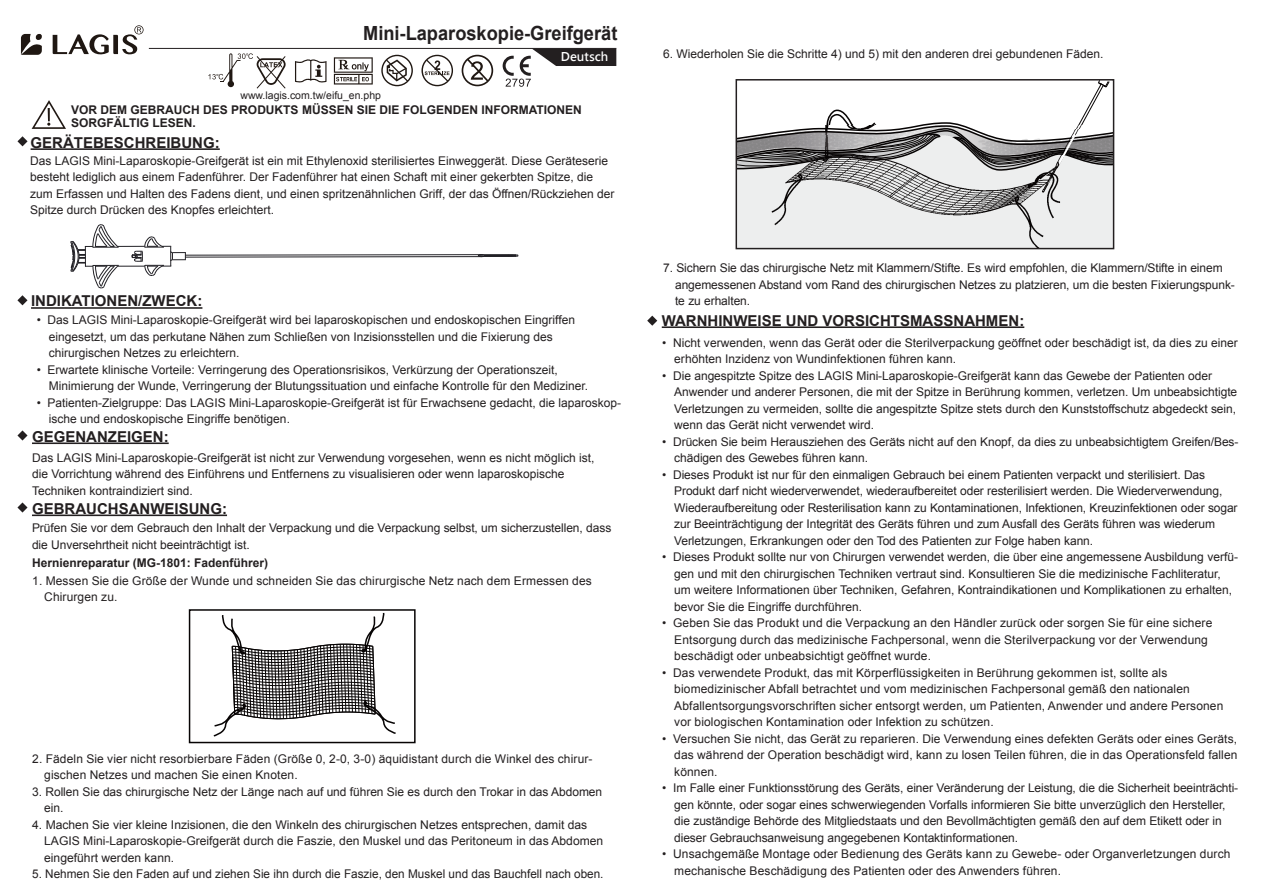
<style>
.page{position:relative;width:1263px;height:893px;background:#fff}
.page>*{position:absolute;margin:0;border:0;box-sizing:border-box;transform-origin:0 0}
.t1{font:700 19.5px "Arial";color:#231f20;scale:.93 1}
.t2{font:700 15px "Arial";color:#231f20}
.t3{font:12px/16.5px "Arial";color:#231f20}
.t4{font:700 12px/12.8px "Arial";color:#231f20}
.t5{font:700 12px "Microsoft Jheng Hei";color:#fff}
.t6{font:10.5px "Arial";color:#231f20}
</style>
<div class="page">
<hr style="left:149px;top:48px;width:467px;height:1px;background:#231f20">
<svg style="left:462px;top:55px;width:31px;height:31px"></svg>
<svg style="left:295px;top:59px;width:31px;height:24px"></svg>
<svg style="left:381px;top:55px;width:32px;height:31px"></svg>
<svg style="left:421px;top:55px;width:32px;height:31px"></svg>
<svg style="left:334px;top:57px;width:39px;height:28px"></svg>
<svg style="left:208px;top:53px;width:78px;height:36px"></svg>
<svg style="left:70px;top:224px;width:449px;height:65px"></svg>
<div style="left:189px;top:609px;width:227px;height:134px;border:2px solid #070404"></div>
<svg style="left:212px;top:611px;width:185px;height:126px"></svg>
<svg style="left:503px;top:48px;width:113px;height:39px"></svg>
<svg style="left:738px;top:82px;width:373px;height:164px"></svg>
<div style="left:735px;top:79px;width:379px;height:170px;border:2px solid #231f20"></div>
<svg style="left:32px;top:100px;width:34px;height:29px"></svg>
<svg style="left:53px;top:25px;width:91px;height:30px"></svg>
<svg style="left:21px;top:34px;width:21px;height:21px"></svg>
<svg style="left:17px;top:136px;width:11px;height:10px"></svg>
<hr style="left:31px;top:148px;width:189px;height:2px;background:#231f20">
<svg style="left:17px;top:295px;width:11px;height:10px"></svg>
<hr style="left:31px;top:307px;width:171px;height:2px;background:#231f20">
<svg style="left:17px;top:430px;width:11px;height:10px"></svg>
<hr style="left:32px;top:442px;width:137px;height:2px;background:#231f20">
<svg style="left:17px;top:502px;width:11px;height:11px"></svg>
<hr style="left:32px;top:514px;width:195px;height:2px;background:#231f20">
<svg style="left:647px;top:316px;width:10px;height:10px"></svg>
<hr style="left:662px;top:326px;width:362px;height:2px;background:#231f20">
<h1 class="t1" style="left:363px;top:20px;width:275px">Mini-Laparoskopie-Greifgerät</h1>
<p class="t6" style="left:240px;top:88px;width:142px">www.lagis.com.tw/eifu_en.php</p>
<p class="t5" style="left:561px;top:50px;width:49px">Deutsch</p>
<p class="t4" style="left:71px;top:104px;width:512px">VOR DEM GEBRAUCH DES PRODUKTS MÜSSEN SIE DIE FOLGENDEN INFORMATIONEN<br>SORGFÄLTIG LESEN.</p>
<p class="t2" style="left:31px;top:132px;width:191px">GERÄTEBESCHREIBUNG:</p>
<p class="t3" style="left:30px;top:152px;width:586px">Das LAGIS Mini-Laparoskopie-Greifgerät ist ein mit Ethylenoxid sterilisiertes Einweggerät. Diese Geräteserie besteht lediglich aus einem Fadenführer. Der Fadenführer hat einen Schaft mit einer gekerbten Spitze, die zum Erfassen und Halten des Fadens dient, und einen spritzenähnlichen Griff, der das Öffnen/Rückziehen der Spitze durch Drücken des Knopfes erleichtert.</p>
<p class="t2" style="left:31px;top:291px;width:173px">INDIKATIONEN/ZWECK:</p>
<p class="t3" style="left:49px;top:312px;width:528px;text-indent:-12px">• Das LAGIS Mini-Laparoskopie-Greifgerät wird bei laparoskopischen und endoskopischen Eingriffen eingesetzt, um das perkutane Nähen zum Schließen von Inzisionsstellen und die Fixierung des chirurgischen Netzes zu erleichtern.</p>
<p class="t3" style="left:49px;top:361px;width:541px;text-indent:-12px">• Erwartete klinische Vorteile: Verringerung des Operationsrisikos, Verkürzung der Operationszeit,<br>Minimierung der Wunde, Verringerung der Blutungssituation und einfache Kontrolle für den Mediziner.</p>
<p class="t3" style="left:49px;top:394px;width:574px;text-indent:-12px">• Patienten-Zielgruppe: Das LAGIS Mini-Laparoskopie-Greifgerät ist für Erwachsene gedacht, die laparoskop&shy;ische und endoskopische Eingriffe benötigen.</p>
<p class="t2" style="left:32px;top:426px;width:138px">GEGENANZEIGEN:</p>
<p class="t3" style="left:32px;top:449px;width:564px">Das LAGIS Mini-Laparoskopie-Greifgerät ist nicht zur Verwendung vorgesehen, wenn es nicht möglich ist, die Vorrichtung während des Einführens und Entfernens zu visualisieren oder wenn laparoskopische<br>Techniken kontraindiziert sind.</p>
<p class="t3" style="left:32px;top:520px;width:581px">Prüfen Sie vor dem Gebrauch den Inhalt der Verpackung und die Verpackung selbst, um sicherzustellen, dass die Unversehrtheit nicht beeinträchtigt ist.</p>
<p class="t2" style="left:32px;top:499px;width:196px">GEBRAUCHSANWEISUNG:</p>
<p class="t4" style="left:32px;top:557px;width:238px">Hernienreparatur (MG-1801: Fadenführer)</p>
<p class="t3" style="left:44px;top:572px;width:549px;text-indent:-12px">1. Messen Sie die Größe der Wunde und schneiden Sie das chirurgische Netz nach dem Ermessen des<br>Chirurgen zu.</p>
<p class="t3" style="left:44px;top:751px;width:550px;text-indent:-12px">2. Fädeln Sie vier nicht resorbierbare Fäden (Größe 0, 2-0, 3-0) äquidistant durch die Winkel des chirur&shy;gischen Netzes und machen Sie einen Knoten.</p>
<p class="t3" style="left:44px;top:784px;width:559px;text-indent:-12px">3. Rollen Sie das chirurgische Netz der Länge nach auf und führen Sie es durch den Trokar in das Abdomen ein.</p>
<p class="t3" style="left:44px;top:817px;width:561px;text-indent:-12px">4. Machen Sie vier kleine Inzisionen, die den Winkeln des chirurgischen Netzes entsprechen, damit das<br>LAGIS Mini-Laparoskopie-Greifgerät durch die Faszie, den Muskel und das Peritoneum in das Abdomen eingeführt werden kann.</p>
<p class="t3" style="left:32px;top:866px;width:573px">5. Nehmen Sie den Faden auf und ziehen Sie ihn durch die Faszie, den Muskel und das Bauchfell nach oben.</p>
<p class="t3" style="left:663px;top:46px;width:442px">6. Wiederholen Sie die Schritte 4) und 5) mit den anderen drei gebundenen Fäden.</p>
<p class="t3" style="left:675px;top:260px;width:561px;text-indent:-12px">7. Sichern Sie das chirurgische Netz mit Klammern/Stifte. Es wird empfohlen, die Klammern/Stifte in einem angemessenen Abstand vom Rand des chirurgischen Netzes zu platzieren, um die besten Fixierungspunk&shy;te zu erhalten.</p>
<p class="t2" style="left:662px;top:310px;width:364px">WARNHINWEISE UND VORSICHTSMASSNAHMEN:</p>
<p class="t3" style="left:674px;top:334px;width:565px;text-indent:-12px">• Nicht verwenden, wenn das Gerät oder die Sterilverpackung geöffnet oder beschädigt ist, da dies zu einer erhöhten Inzidenz von Wundinfektionen führen kann.</p>
<p class="t3" style="left:674px;top:367px;width:564px;text-indent:-12px">• Die angespitzte Spitze des LAGIS Mini-Laparoskopie-Greifgerät kann das Gewebe der Patienten oder Anwender und anderer Personen, die mit der Spitze in Berührung kommen, verletzen. Um unbeabsichtigte Verletzungen zu vermeiden, sollte die angespitzte Spitze stets durch den Kunststoffschutz abgedeckt sein, wenn das Gerät nicht verwendet wird.</p>
<p class="t3" style="left:674px;top:433px;width:566px;text-indent:-12px">• Drücken Sie beim Herausziehen des Geräts nicht auf den Knopf, da dies zu unbeabsichtigtem Greifen/Bes&shy;chädigen des Gewebes führen kann.</p>
<p class="t3" style="left:674px;top:466px;width:565px;text-indent:-12px">• Dieses Produkt ist nur für den einmaligen Gebrauch bei einem Patienten verpackt und sterilisiert. Das Produkt darf nicht wiederverwendet, wiederaufbereitet oder resterilisiert werden. Die Wiederverwendung, Wiederaufbereitung oder Resterilisation kann zu Kontaminationen, Infektionen, Kreuzinfektionen oder sogar zur Beeinträchtigung der Integrität des Geräts führen und zum Ausfall des Geräts führen was wiederum Verletzungen, Erkrankungen oder den Tod des Patienten zur Folge haben kann.</p>
<p class="t3" style="left:674px;top:549px;width:565px;text-indent:-12px">• Dieses Produkt sollte nur von Chirurgen verwendet werden, die über eine angemessene Ausbildung verfü&shy;gen und mit den chirurgischen Techniken vertraut sind. Konsultieren Sie die medizinische Fachliteratur, um weitere Informationen über Techniken, Gefahren, Kontraindikationen und Komplikationen zu erhalten, bevor Sie die Eingriffe durchführen.</p>
<p class="t3" style="left:674px;top:615px;width:540px;text-indent:-12px">• Geben Sie das Produkt und die Verpackung an den Händler zurück oder sorgen Sie für eine sichere<br>Entsorgung durch das medizinische Fachpersonal, wenn die Sterilverpackung vor der Verwendung beschädigt oder unbeabsichtigt geöffnet wurde.</p>
<p class="t3" style="left:674px;top:664px;width:551px;text-indent:-12px">• Das verwendete Produkt, das mit Körperflüssigkeiten in Berührung gekommen ist, sollte als biomedizinischer Abfall betrachtet und vom medizinischen Fachpersonal gemäß den nationalen Abfallentsorgungsvorschriften sicher entsorgt werden, um Patienten, Anwender und andere Personen vor biologischen Kontamination oder Infektion zu schützen.</p>
<p class="t3" style="left:674px;top:730px;width:565px;text-align:justify;text-indent:-12px">• Versuchen Sie nicht, das Gerät zu reparieren. Die Verwendung eines defekten Geräts oder eines Geräts, das während der Operation beschädigt wird, kann zu losen Teilen führen, die in das Operationsfeld fallen können.</p>
<p class="t3" style="left:674px;top:780px;width:565px;text-indent:-12px">• Im Falle einer Funktionsstörung des Geräts, einer Veränderung der Leistung, die die Sicherheit beeinträchti&shy;gen könnte, oder sogar eines schwerwiegenden Vorfalls informieren Sie bitte unverzüglich den Hersteller, die zuständige Behörde des Mitgliedstaats und den Bevollmächtigten gemäß den auf dem Etikett oder in dieser Gebrauchsanweisung angegebenen Kontaktinformationen.</p>
<p class="t3" style="left:674px;top:846px;width:558px;text-indent:-12px">• Unsachgemäße Montage oder Bedienung des Geräts kann zu Gewebe- oder Organverletzungen durch mechanische Beschädigung des Patienten oder des Anwenders führen.</p>
</div>
